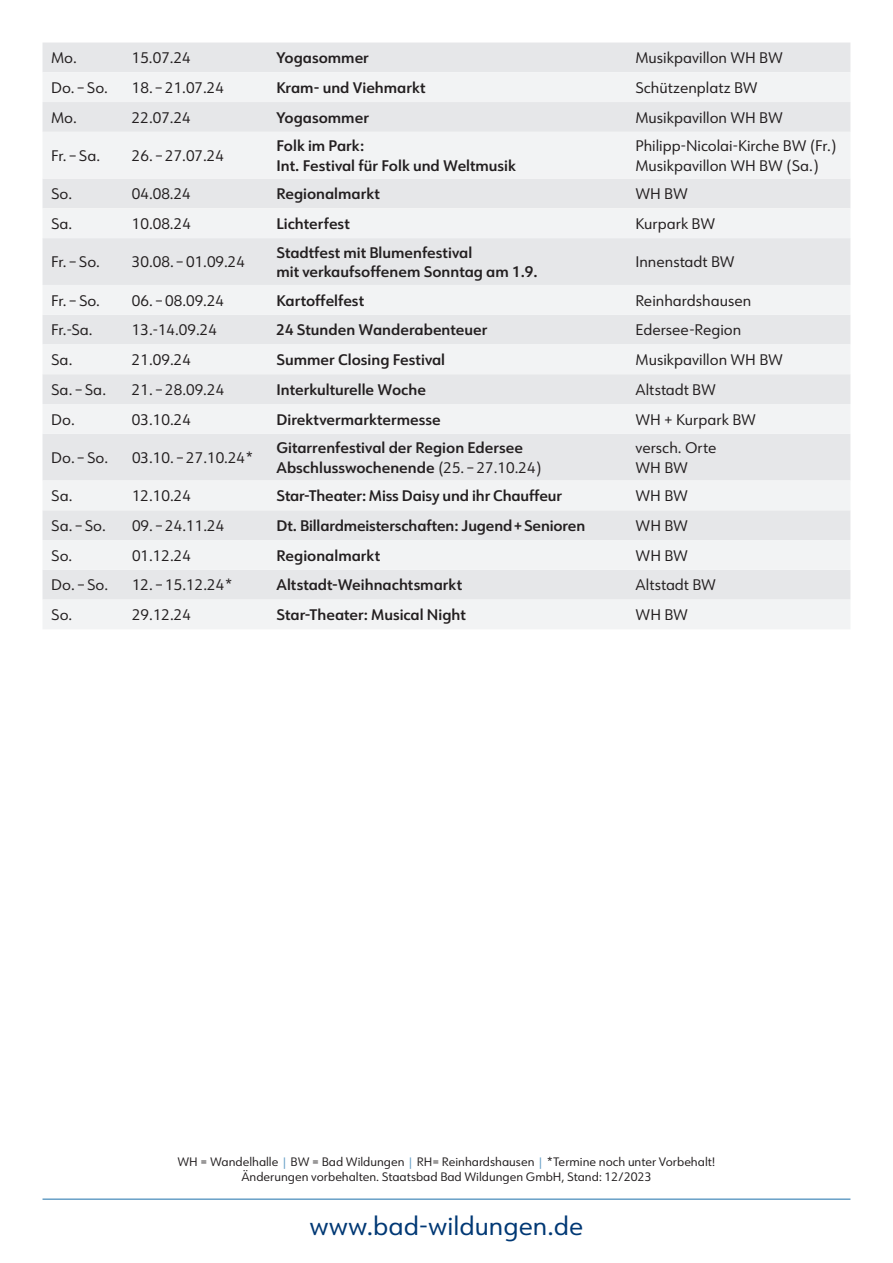
<style>
.page{position:relative;width:893px;height:1263px;background:#fff}
.page>*{position:absolute;margin:0;border:0;box-sizing:border-box;transform-origin:0 0}
.t1{font:25.5px "URW Form";color:#013874}
.t2{font:15px/19.5px "URW Form";color:#231f20}
.t3{font:600 15px/19.5px "URW Form";color:#231f20}
.t4{font:12px/15px "URW Form";color:#231f20;text-align:center}
.s1{font-weight:400}
.s2{color:#68a0c7}
</style>
<div class="page">
<hr style="left:43px;top:1198px;width:807px;height:2px;background:#68a0c7">
<div style="left:43px;top:43px;width:807px;height:29px;background:#e6e7e9"></div>
<svg style="left:43px;top:72px;width:807px;height:557px;fill:#f2f3f4"></svg>
<p class="t2" style="left:51px;top:48px;width:27px">Mo.</p>
<p class="t2" style="left:132px;top:48px;width:61px">15.07.24</p>
<p class="t3" style="left:276px;top:48px;width:94px">Yogasommer</p>
<p class="t2" style="left:635px;top:48px;width:149px">Musikpavillon WH BW</p>
<p class="t2" style="left:51px;top:77px;width:58px">Do. – So.</p>
<p class="t2" style="left:132px;top:77px;width:94px">18. – 21.07.24</p>
<p class="t3" style="left:276px;top:78px;width:151px">Kram- und Viehmarkt</p>
<p class="t2" style="left:635px;top:77px;width:124px">Schützenplatz BW</p>
<p class="t2" style="left:51px;top:107px;width:27px">Mo.</p>
<p class="t2" style="left:132px;top:107px;width:61px">22.07.24</p>
<p class="t3" style="left:276px;top:108px;width:94px">Yogasommer</p>
<p class="t2" style="left:635px;top:107px;width:149px">Musikpavillon WH BW</p>
<p class="t2" style="left:51px;top:145px;width:51px">Fr. – Sa.</p>
<p class="t2" style="left:132px;top:145px;width:94px">26. – 27.07.24</p>
<p class="t3" style="left:276px;top:136px;width:241px">Folk im Park:<br>Int. Festival für Folk und Weltmusik</p>
<p class="t2" style="left:635px;top:136px;width:202px">Philipp-Nicolai-Kirche BW (Fr.)<br>Musikpavillon WH BW (Sa.)</p>
<p class="t2" style="left:51px;top:184px;width:23px">So.</p>
<p class="t2" style="left:132px;top:184px;width:61px">04.08.24</p>
<p class="t3" style="left:276px;top:184px;width:105px">Regionalmarkt</p>
<p class="t2" style="left:635px;top:184px;width:54px">WH BW</p>
<p class="t2" style="left:51px;top:213px;width:23px">Sa.</p>
<p class="t2" style="left:132px;top:213px;width:61px">10.08.24</p>
<p class="t3" style="left:276px;top:214px;width:75px">Lichterfest</p>
<p class="t2" style="left:635px;top:213px;width:81px">Kurpark BW</p>
<p class="t2" style="left:51px;top:252px;width:50px">Fr. – So.</p>
<p class="t2" style="left:132px;top:252px;width:115px">30.08. – 01.09.24</p>
<p class="t3" style="left:276px;top:243px;width:263px">Stadtfest mit Blumenfestival<br>mit verkaufsoffenem Sonntag am 1.9.</p>
<p class="t2" style="left:635px;top:252px;width:101px">Innenstadt BW</p>
<p class="t2" style="left:51px;top:290px;width:50px">Fr. – So.</p>
<p class="t2" style="left:132px;top:290px;width:94px">06. – 08.09.24</p>
<p class="t3" style="left:276px;top:291px;width:89px">Kartoffelfest</p>
<p class="t2" style="left:635px;top:290px;width:117px">Reinhardshausen</p>
<p class="t2" style="left:51px;top:320px;width:43px">Fr.-Sa.</p>
<p class="t2" style="left:132px;top:320px;width:87px">13.-14.09.24</p>
<p class="t3" style="left:277px;top:320px;width:212px">24 Stunden Wanderabenteuer</p>
<p class="t2" style="left:635px;top:320px;width:107px">Edersee-Region</p>
<p class="t2" style="left:51px;top:349px;width:23px">Sa.</p>
<p class="t2" style="left:132px;top:349px;width:61px">21.09.24</p>
<p class="t3" style="left:277px;top:350px;width:170px">Summer Closing Festival</p>
<p class="t2" style="left:635px;top:349px;width:149px">Musikpavillon WH BW</p>
<p class="t2" style="left:51px;top:379px;width:56px">Sa. – Sa.</p>
<p class="t2" style="left:132px;top:379px;width:94px">21. – 28.09.24</p>
<p class="t3" style="left:277px;top:380px;width:151px">Interkulturelle Woche</p>
<p class="t2" style="left:635px;top:379px;width:82px">Altstadt BW</p>
<p class="t2" style="left:51px;top:409px;width:25px">Do.</p>
<p class="t2" style="left:132px;top:409px;width:61px">03.10.24</p>
<p class="t3" style="left:277px;top:410px;width:166px">Direktvermarktermesse</p>
<p class="t2" style="left:635px;top:409px;width:122px">WH + Kurpark BW</p>
<p class="t2" style="left:51px;top:447px;width:58px">Do. – So.</p>
<p class="t2" style="left:132px;top:447px;width:123px">03.10. – 27.10.24*</p>
<p class="t3" style="left:277px;top:438px;width:266px">Gitarrenfestival der Region Edersee<br>Abschlusswochenende <span class="s1">(25. – 27.10.24)</span></p>
<p class="t2" style="left:635px;top:437px;width:82px">versch. Orte<br>WH BW</p>
<p class="t2" style="left:51px;top:485px;width:23px">Sa.</p>
<p class="t2" style="left:132px;top:485px;width:61px">12.10.24</p>
<p class="t3" style="left:277px;top:486px;width:287px">Star-Theater: Miss Daisy und ihr Chauffeur</p>
<p class="t2" style="left:635px;top:485px;width:54px">WH BW</p>
<p class="t2" style="left:51px;top:515px;width:56px">Sa. – So.</p>
<p class="t2" style="left:132px;top:515px;width:94px">09. – 24.11.24</p>
<p class="t3" style="left:277px;top:516px;width:310px">Dt. Billardmeisterschaften: Jugend + Senioren</p>
<p class="t2" style="left:636px;top:515px;width:54px">WH BW</p>
<p class="t2" style="left:51px;top:545px;width:23px">So.</p>
<p class="t2" style="left:132px;top:545px;width:61px">01.12.24</p>
<p class="t3" style="left:277px;top:546px;width:105px">Regionalmarkt</p>
<p class="t2" style="left:636px;top:545px;width:54px">WH BW</p>
<p class="t2" style="left:51px;top:575px;width:58px">Do. – So.</p>
<p class="t2" style="left:132px;top:575px;width:102px">12. – 15.12.24*</p>
<p class="t3" style="left:277px;top:575px;width:187px">Altstadt-Weihnachtsmarkt</p>
<p class="t2" style="left:636px;top:575px;width:82px">Altstadt BW</p>
<p class="t2" style="left:51px;top:604px;width:23px">So.</p>
<p class="t2" style="left:132px;top:604px;width:61px">29.12.24</p>
<p class="t3" style="left:277px;top:605px;width:191px">Star-Theater: Musical Night</p>
<p class="t2" style="left:636px;top:604px;width:54px">WH BW</p>
<p class="t4" style="left:178px;top:1154px;width:539px">WH = Wandelhalle <span class="s2">|</span> BW = Bad Wildungen <span class="s2">|</span> RH= Reinhardshausen <span class="s2">|</span> *Termine noch unter Vorbehalt!<br>Änderungen vorbehalten. Staatsbad Bad Wildungen GmbH, Stand: 12/2023</p>
<h1 class="t1" style="left:310px;top:1208px;width:275px">www.bad-wildungen.de</h1>
</div>
